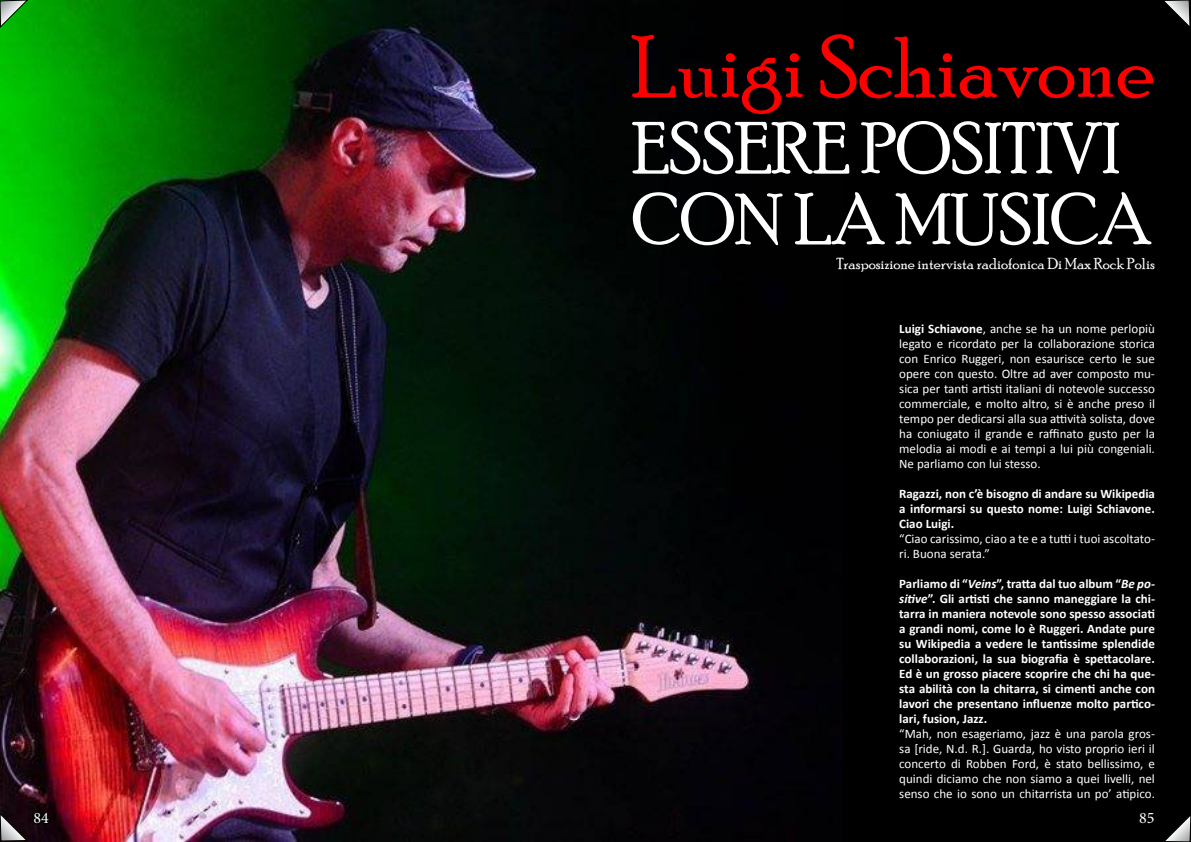
<style>
.page{position:relative;width:1191px;height:842px;background:#fff}
.page>*{position:absolute;margin:0;border:0;box-sizing:border-box;transform-origin:0 0}
.t1{font:87px "Poor Richard";color:#f00}
.t2{font:72px/71px "Poor Richard";color:#fff}
.t3{font:16px "Poor Richard";color:#fff}
.t4{font:16px "Minion Pro";color:#fff}
.t5{font:13px/15px "Calibri";color:#fff;text-align:justify}
.t6{font:700 13px/15px "Calibri";color:#fff;text-align:justify}
.s1{font-weight:700}
.s2{font-style:italic}
</style>
<div class="page">
<div style="left:771px;top:0;width:420px;height:842px;background:#000"></div>
<img style="left:0;top:0;width:808px;height:842px">
<svg style="left:1165px;top:816px;width:26px;height:26px"></svg>
<svg style="left:1164px;top:0;width:26px;height:26px"></svg>
<svg style="left:0;top:809px;width:51px;height:33px;background:#352a30"></svg>
<svg style="left:0;top:0;width:30px;height:29px"></svg>
<h1 class="t1" style="left:631px;top:17px;width:524px">Luigi Schiavone</h1>
<h2 class="t2" style="left:632px;top:112px;width:520px">ESSERE POSITIVI<br>CON LA MUSICA</h2>
<p class="t3" style="left:836px;top:255px;width:320px">Trasposizione intervista radiofonica Di Max Rock Polis</p>
<p class="t5" style="left:899px;top:321px;width:257px"><span class="s1">Luigi Schiavone</span>, anche se ha un nome perlopiù legato e ricordato per la collaborazione storica con Enrico Ruggeri, non esaurisce certo le sue opere con questo. Oltre ad aver composto mu&shy;sica per tanti artisti italiani di notevole successo commerciale, e molto altro, si è anche preso il tempo per dedicarsi alla sua attività solista, dove ha coniugato il grande e raffinato gusto per la melodia ai modi e ai tempi a lui più congeniali.<br>Ne parliamo con lui stesso.</p>
<p class="t6" style="left:899px;top:486px;width:257px">Ragazzi, non c’è bisogno di andare su Wikipedia a informarsi su questo nome: Luigi Schiavone.<br>Ciao Luigi.</p>
<p class="t5" style="left:899px;top:531px;width:257px">“Ciao carissimo, ciao a te e a tutti i tuoi ascoltato&shy;ri. Buona serata.”</p>
<p class="t6" style="left:899px;top:576px;width:257px">Parliamo di “<span class="s2">Veins</span>”, tratta dal tuo album “<span class="s2">Be po&shy;sitive</span>”. Gli artisti che sanno maneggiare la chi&shy;tarra in maniera notevole sono spesso associati a grandi nomi, come lo è Ruggeri. Andate pure su Wikipedia a vedere le tantissime splendide collaborazioni, la sua biografia è spettacolare.<br>Ed è un grosso piacere scoprire che chi ha que&shy;sta abilità con la chitarra, si cimenti anche con lavori che presentano influenze molto partico&shy;lari, fusion, Jazz.</p>
<p class="t5" style="left:899px;top:726px;width:257px">“Mah, non esageriamo, jazz è una parola gros&shy;sa [ride, N.d. R.]. Guarda, ho visto proprio ieri il concerto di Robben Ford, è stato bellissimo, e quindi diciamo che non siamo a quei livelli, nel senso che io sono un chitarrista un po’ atipico.</p>
<p class="t4" style="left:34px;top:807px;width:17px">84</p>
<p class="t4" style="left:1139px;top:807px;width:17px">85</p>
</div>
